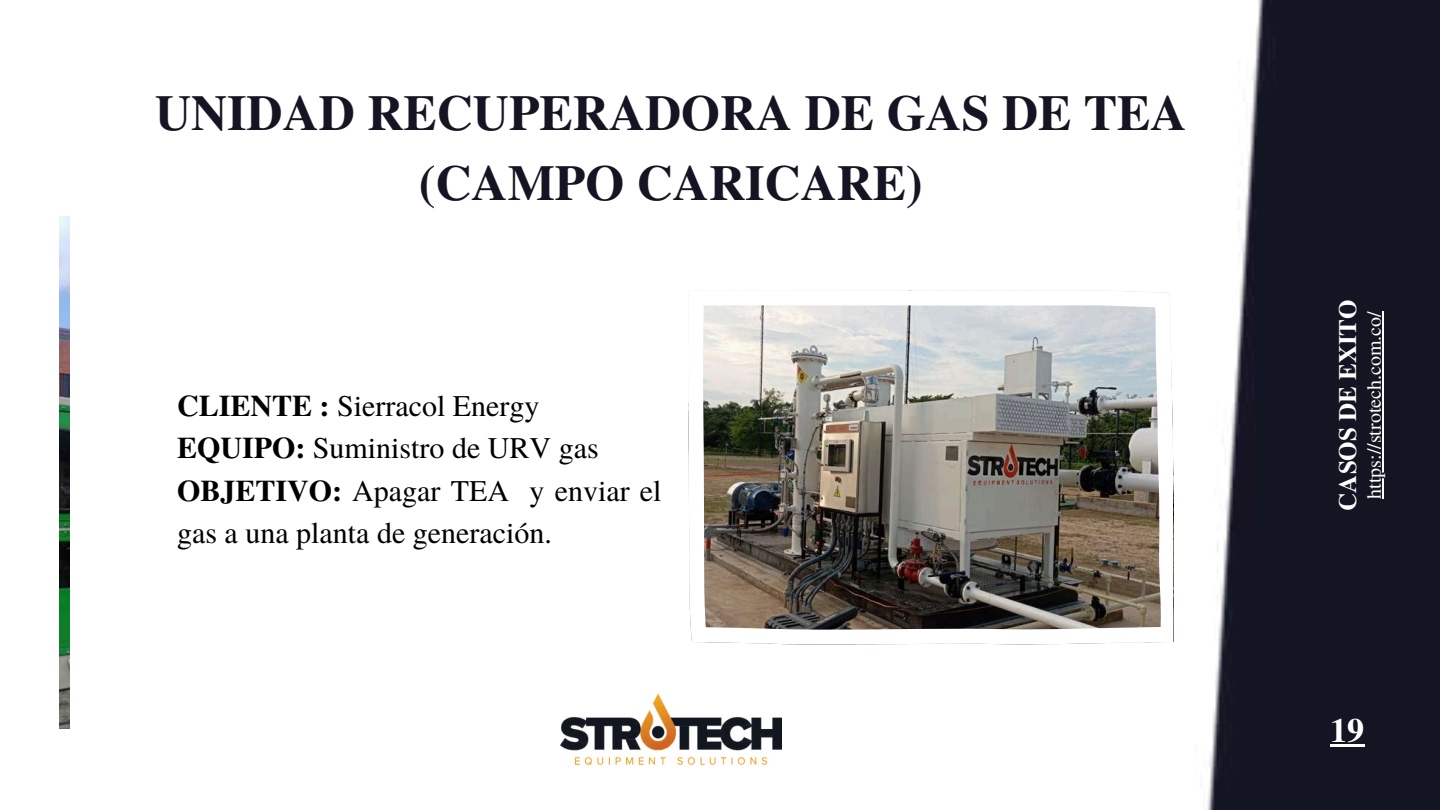
<style>
.page{position:relative;width:1440px;height:810px;background:#fff}
.page>*{position:absolute;margin:0;border:0;box-sizing:border-box;transform-origin:0 0}
.t1{font:700 50px/69.8px "Te X Gyre Termes";color:#151422;text-align:center}
.t2{font:700 34px "Te X Gyre Termes";color:#fff}
.t3{font:30px/42.5px "Te X Gyre Termes";color:#000}
.t4{font:700 25px "Te X Gyre Termes";color:#fff}
.t5{font:20px "Te X Gyre Termes";color:#fff}
.s1{font-weight:700}
</style>
<div class="page">
<img style="left:59px;top:217px;width:11px;height:512px">
<img style="left:1207px;top:0;width:233px;height:810px">
<hr style="left:1382px;top:311px;width:2px;height:188px;background:#fff">
<img style="left:688px;top:290px;width:485px;height:354px">
<img style="left:560px;top:694px;width:222px;height:71px">
<hr style="left:1330px;top:744px;width:34px;height:3px;background:#fff">
<h1 class="t1" style="left:155px;top:76px;width:1033px">UNIDAD RECUPERADORA DE GAS DE TEA (CAMPO CARICARE)</h1>
<p class="t3" style="left:177px;top:383px;width:486px"><span class="s1">CLIENTE :</span> Sierracol Energy<br><span class="s1">EQUIPO:</span> Suministro de URV gas<br><span class="s1">OBJETIVO:</span> Apagar TEA y enviar el gas a una planta de generación.</p>
<p class="t4" style="left:1328px;top:511px;width:213px;rotate:-90deg">CASOS DE EXITO</p>
<p class="t5" style="left:1360px;top:499px;width:190px;rotate:-90deg">https://strotech.com.co/</p>
<p class="t2" style="left:1330px;top:704px;width:35px">19</p>
</div>
